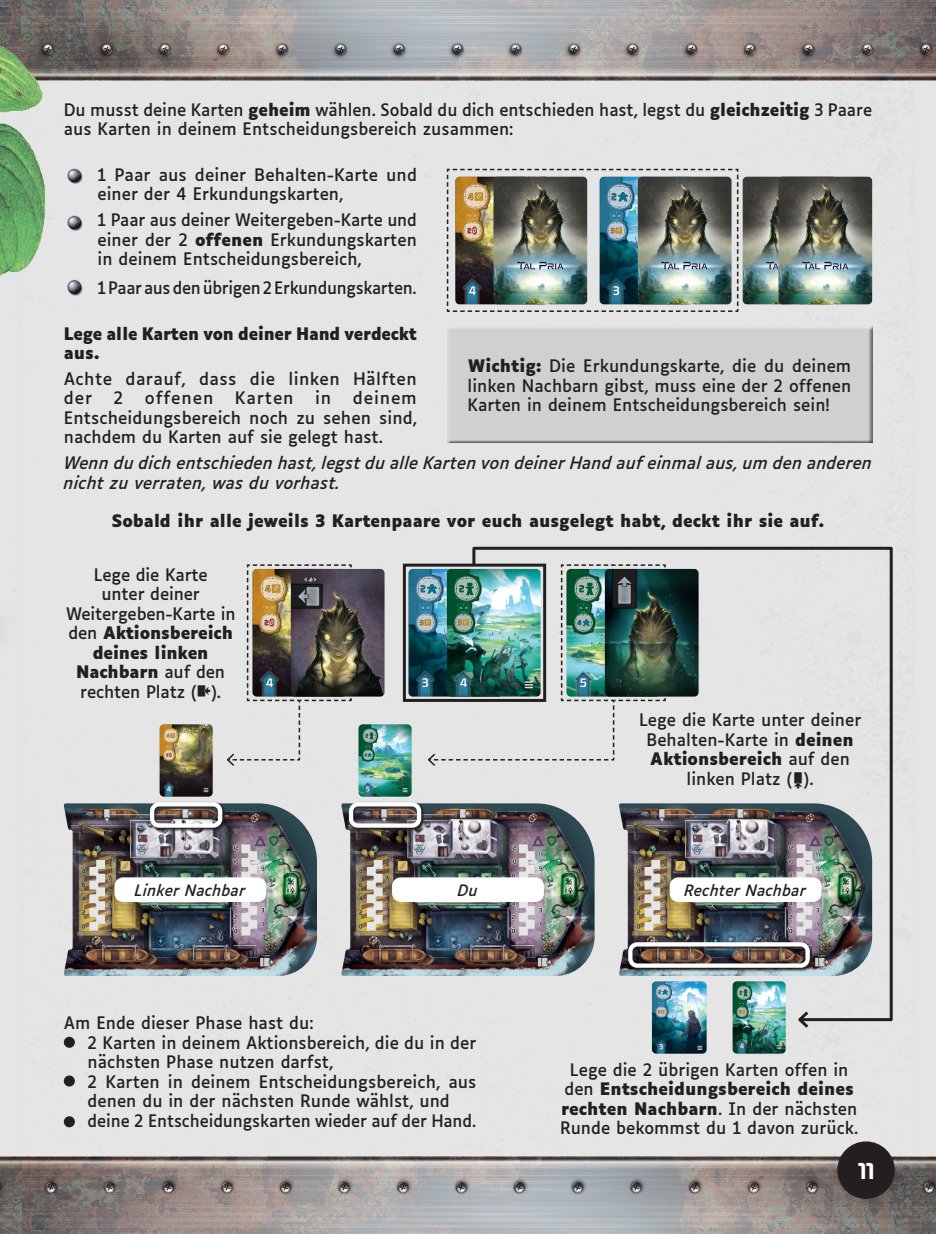
<style>
.page{position:relative;width:936px;height:1234px;background:#fff}
.page>*{position:absolute;margin:0;border:0;box-sizing:border-box;transform-origin:0 0}
.t1{font:24px "Fluctuation Rg";color:#fff}
.t2{font:16.5px/19.5px "Luciole";color:#231f20}
.t3{font:italic 16.5px/19.8px "Luciole";color:#231f20}
.t4{font:700 16.5px/19.5px "Luciole";color:#231f20}
.t5{font:16.5px "Luciole";letter-spacing:-.02em;color:#231f20}
.t6{font:16.5px/19.5px "Luciole";letter-spacing:.025em;color:#231f20}
.t7{font:16.5px "Luciole";letter-spacing:.05em;color:#231f20}
.t8{font:italic 15px "Luciole";color:#231f20}
.s1{font-weight:700}
.s2{font-family:"Precogicono";font-size:21px}
</style>
<div class="page">
<div style="left:0;top:0;width:935px;height:1233px;background:#e4e5e4"></div>
<svg style="left:44px;top:0;width:891px;height:81px;background:#999492"></svg>
<img style="left:21px;top:1155px;width:914px;height:78px">
<svg style="left:0;top:1156px;width:21px;height:77px;background:#6b6660"></svg>
<img style="left:0;top:0;width:44px;height:276px">
<img style="left:742px;top:177px;width:36px;height:127px">
<img style="left:778px;top:177px;width:94px;height:127px">
<img style="left:408px;top:569px;width:18px;height:127px">
<img style="left:352px;top:569px;width:32px;height:127px">
<img style="left:64px;top:803px;width:253px;height:172px">
<img style="left:341px;top:803px;width:130px;height:172px">
<img style="left:160px;top:724px;width:53px;height:72px">
<img style="left:358px;top:724px;width:53px;height:72px">
<img style="left:652px;top:1022px;width:54px;height:31px">
<img style="left:732px;top:1022px;width:53px;height:31px">
<svg style="left:149px;top:801px;width:77px;height:30px"></svg>
<div style="left:150px;top:802px;width:72px;height:25px;border:4px solid #fff;border-radius:7px"></div>
<svg style="left:348px;top:801px;width:77px;height:30px"></svg>
<div style="left:349px;top:802px;width:72px;height:25px;border:4px solid #fff;border-radius:7px"></div>
<img style="left:227px;top:564px;width:125px;height:202px">
<img style="left:426px;top:568px;width:45px;height:198px">
<img style="left:471px;top:546px;width:422px;height:476px">
<svg style="left:795px;top:1008px;width:16px;height:20px"></svg>
<div style="left:403px;top:563px;width:143px;height:138px;border:3px solid #231f20"></div>
<div style="left:114px;top:877px;width:152px;height:24px;background:#fff;border-radius:9px"></div>
<img style="left:446px;top:168px;width:293px;height:144px">
<div style="left:446px;top:326px;width:427px;height:118px;background:#cfd1d0"></div>
<div style="left:392px;top:877px;width:152px;height:24px;background:#fff;border-radius:9px"></div>
<div style="left:669px;top:877px;width:152px;height:24px;background:#fff;border-radius:9px"></div>
<div style="left:64px;top:1036px;width:11px;height:11px;background:#231f20;border-radius:50%"></div>
<div style="left:64px;top:1075px;width:11px;height:11px;background:#231f20;border-radius:50%"></div>
<svg style="left:64px;top:1115px;width:11px;height:11px"></svg>
<img style="left:67px;top:168px;width:16px;height:16px">
<img style="left:67px;top:215px;width:16px;height:16px">
<img style="left:67px;top:279px;width:16px;height:17px">
<div style="left:838px;top:1141px;width:55px;height:56px;background:#231f20;border-radius:50%"></div>
<div style="left:837px;top:1141px;width:57px;height:57px;border:2px solid #231f20;border-radius:50%"></div>
<p class="t2" style="left:64px;top:98px;width:809px">Du musst deine Karten <span class="s1">geheim</span> wählen. Sobald du dich entschieden hast, legst du <span class="s1">gleichzeitig</span> 3 Paare aus Karten in deinem Entscheidungsbereich zusammen:</p>
<p class="t2" style="left:97px;top:163px;width:321px">1 Paar aus deiner Behalten-Karte und einer der 4 Erkundungskarten,</p>
<p class="t2" style="left:97px;top:209px;width:321px;text-align:justify">1 Paar aus deiner Weitergeben-Karte und einer der 2 <span class="s1">offenen</span> Erkundungskarten in deinem Entscheidungsbereich,</p>
<p class="t5" style="left:97px;top:272px;width:320px">1 Paar aus den übrigen 2 Erkundungskarten.</p>
<p class="t4" style="left:64px;top:324px;width:354px">Lege alle Karten von deiner Hand verdeckt aus.</p>
<p class="t2" style="left:467px;top:354px;width:385px;text-align:justify"><span class="s1">Wichtig:</span> Die Erkundungskarte, die du deinem linken Nachbarn gibst, muss eine der 2 offenen Karten in deinem Entscheidungsbereich sein!</p>
<p class="t6" style="left:64px;top:367px;width:354px">Achte darauf, dass die linken Hälften der</p>
<p class="t2" style="left:64px;top:387px;width:355px;text-align:justify;text-indent:289px">deinem Entscheidungsbereich noch zu sehen sind, nachdem du Karten auf sie gelegt hast.</p>
<p class="t3" style="left:64px;top:451px;width:810px">Wenn du dich entschieden hast, legst du alle Karten von deiner Hand auf einmal aus, um den anderen nicht zu verraten, was du vorhast.</p>
<p class="t4" style="left:112px;top:511px;width:713px">Sobald ihr alle jeweils 3 Kartenpaare vor euch ausgelegt habt, deckt ihr sie auf.</p>
<p class="t2" style="left:114px;top:387px;width:11px">2</p>
<p class="t7" style="left:145px;top:383px;width:70px">offenen</p>
<p class="t2" style="left:235px;top:387px;width:60px">Karten</p>
<p class="t2" style="left:315px;top:387px;width:18px">in</p>
<p class="t2" style="left:66px;top:563px;width:171px;text-align:center">Lege die Karte<br>unter deiner<br>Weitergeben-Karte in den <span class="s1">Aktionsbereich deines linken<br>Nachbarn</span> auf den rechten Platz (<span class="s2">R</span>).</p>
<p class="t2" style="left:639px;top:708px;width:224px;text-align:center">Lege die Karte unter deiner<br>Behalten-Karte in <span class="s1">deinen<br>Aktionsbereich</span> auf den linken Platz (<span class="s2">G</span>).</p>
<p class="t8" style="left:135px;top:876px;width:112px">Linker Nachbar</p>
<p class="t8" style="left:458px;top:876px;width:22px">Du</p>
<p class="t8" style="left:684px;top:876px;width:123px">Rechter Nachbar</p>
<p class="t2" style="left:88px;top:1011px;width:390px;text-indent:-24px">Am Ende dieser Phase hast du:<br>2 Karten in deinem Aktionsbereich, die du in der nächsten Phase nutzen darfst,<br>2 Karten in deinem Entscheidungsbereich, aus denen du in der nächsten Runde wählst, und deine 2 Entscheidungskarten wieder auf der Hand.</p>
<p class="t2" style="left:560px;top:1058px;width:300px;text-align:center">Lege die 2 übrigen Karten offen in den <span class="s1">Entscheidungsbereich deines rechten Nachbarn</span>. In der nächsten Runde bekommst du 1 davon zurück.</p>
<h1 class="t1" style="left:858px;top:1156px;width:17px">11</h1>
</div>
